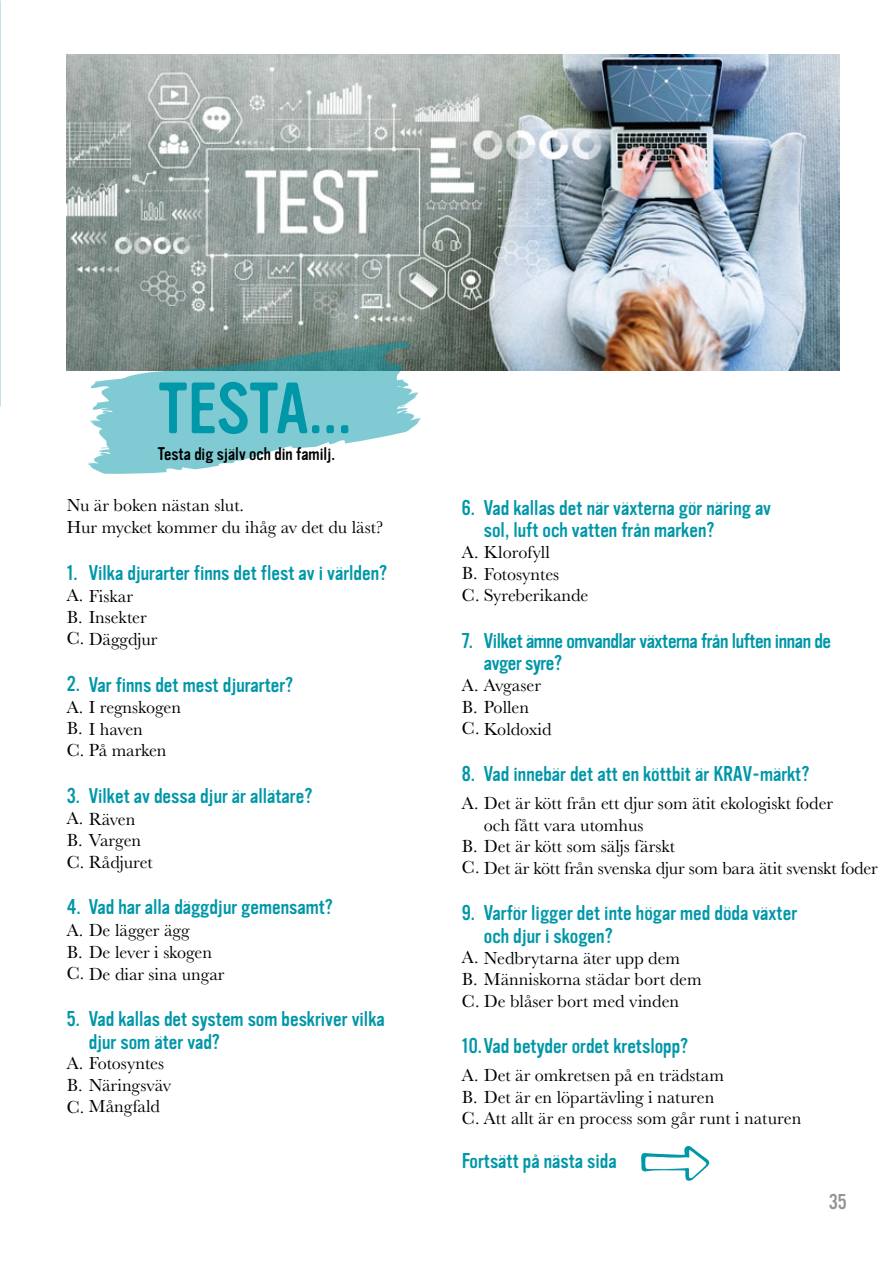
<style>
.page{position:relative;width:893px;height:1263px;background:#fff}
.page>*{position:absolute;margin:0;border:0;box-sizing:border-box;transform-origin:0 0}
.t1{font:71.1px "Vinyl OT";color:#0097a8}
.t2{font:21px "Vinyl OT";color:#0097a8}
.t3{font:21px/22.5px "Vinyl OT";letter-spacing:-.02em;color:#0097a8}
.t4{font:21px "Vinyl OT";color:#959490}
.t5{font:18px/21.6px "Baskerville URW";color:#000}
.t6{font:18px "Vinyl OT";color:#000}
</style>
<div class="page">
<img style="left:67px;top:54px;width:772px;height:317px">
<svg style="left:88px;top:342px;width:333px;height:132px"></svg>
<svg style="left:641px;top:1146px;width:69px;height:35px"></svg>
<h1 class="t1" style="left:159px;top:370px;width:195px">TESTA...</h1>
<p class="t6" style="left:158px;top:443px;width:179px">Testa dig själv och din familj.</p>
<p class="t5" style="left:67px;top:494px;width:318px">Nu är boken nästan slut.<br>Hur mycket kommer du ihåg av det du läst?</p>
<p class="t2" style="left:67px;top:561px;width:13px">1.</p>
<p class="t5" style="left:67px;top:584px;width:92px">A. Fiskar<br>B. Insekter<br>C. Däggdjur</p>
<p class="t2" style="left:67px;top:673px;width:228px">2. Var finns det mest djurarter?</p>
<p class="t5" style="left:67px;top:696px;width:116px">A. I regnskogen<br>B. I haven<br>C. På marken</p>
<p class="t2" style="left:67px;top:784px;width:247px">3. Vilket av dessa djur är allätare?</p>
<p class="t5" style="left:67px;top:807px;width:87px">A. Räven<br>B. Vargen<br>C. Rådjuret</p>
<p class="t2" style="left:67px;top:896px;width:268px">4. Vad har alla däggdjur gemensamt?</p>
<p class="t5" style="left:67px;top:919px;width:159px">A. De lägger ägg<br>B. De lever i skogen<br>C. De diar sina ungar</p>
<p class="t2" style="left:67px;top:1007px;width:319px">5. Vad kallas det system som beskriver vilka</p>
<p class="t5" style="left:67px;top:1052px;width:106px">A. Fotosyntes<br>B. Näringsväv<br>C. Mångfald</p>
<p class="t2" style="left:89px;top:561px;width:300px">Vilka djurarter finns det flest av i världen?</p>
<p class="t2" style="left:89px;top:1030px;width:133px">djur som äter vad?</p>
<p class="t2" style="left:462px;top:496px;width:311px">6. Vad kallas det när växterna gör näring av</p>
<p class="t5" style="left:462px;top:541px;width:128px">A. Klorofyll<br>B. Fotosyntes<br>C. Syreberikande</p>
<p class="t2" style="left:462px;top:629px;width:13px">7.</p>
<p class="t5" style="left:462px;top:674px;width:91px">A. Avgaser<br>B. Pollen<br>C. Koldoxid</p>
<p class="t2" style="left:462px;top:762px;width:349px">8. Vad innebär det att en köttbit är KRAV-märkt?</p>
<p class="t5" style="left:462px;top:792px;width:373px">A. Det är kött från ett djur som ätit ekologiskt foder</p>
<p class="t5" style="left:462px;top:835px;width:417px">B. Det är kött som säljs färskt<br>C. Det är kött från svenska djur som bara ätit svenskt foder</p>
<p class="t2" style="left:462px;top:901px;width:337px">9. Varför ligger det inte högar med döda växter</p>
<p class="t5" style="left:462px;top:946px;width:241px">A. Nedbrytarna äter upp dem<br>B. Människorna städar bort dem<br>C. De blåser bort med vinden</p>
<p class="t2" style="left:462px;top:1035px;width:228px">10.Vad betyder ordet kretslopp?</p>
<p class="t5" style="left:462px;top:1064px;width:341px">A. Det är omkretsen på en trädstam<br>B. Det är en löpartävling i naturen<br>C. Att allt är en process som går runt i naturen</p>
<p class="t2" style="left:484px;top:518px;width:232px">sol, luft och vatten från marken?</p>
<p class="t3" style="left:484px;top:630px;width:349px">Vilket ämne omvandlar växterna från luften innan de avger syre?</p>
<p class="t5" style="left:484px;top:813px;width:161px">och fått vara utomhus</p>
<p class="t2" style="left:484px;top:924px;width:130px">och djur i skogen?</p>
<p class="t2" style="left:462px;top:1149px;width:156px">Fortsätt på nästa sida</p>
<p class="t4" style="left:829px;top:1190px;width:20px">35</p>
</div>
